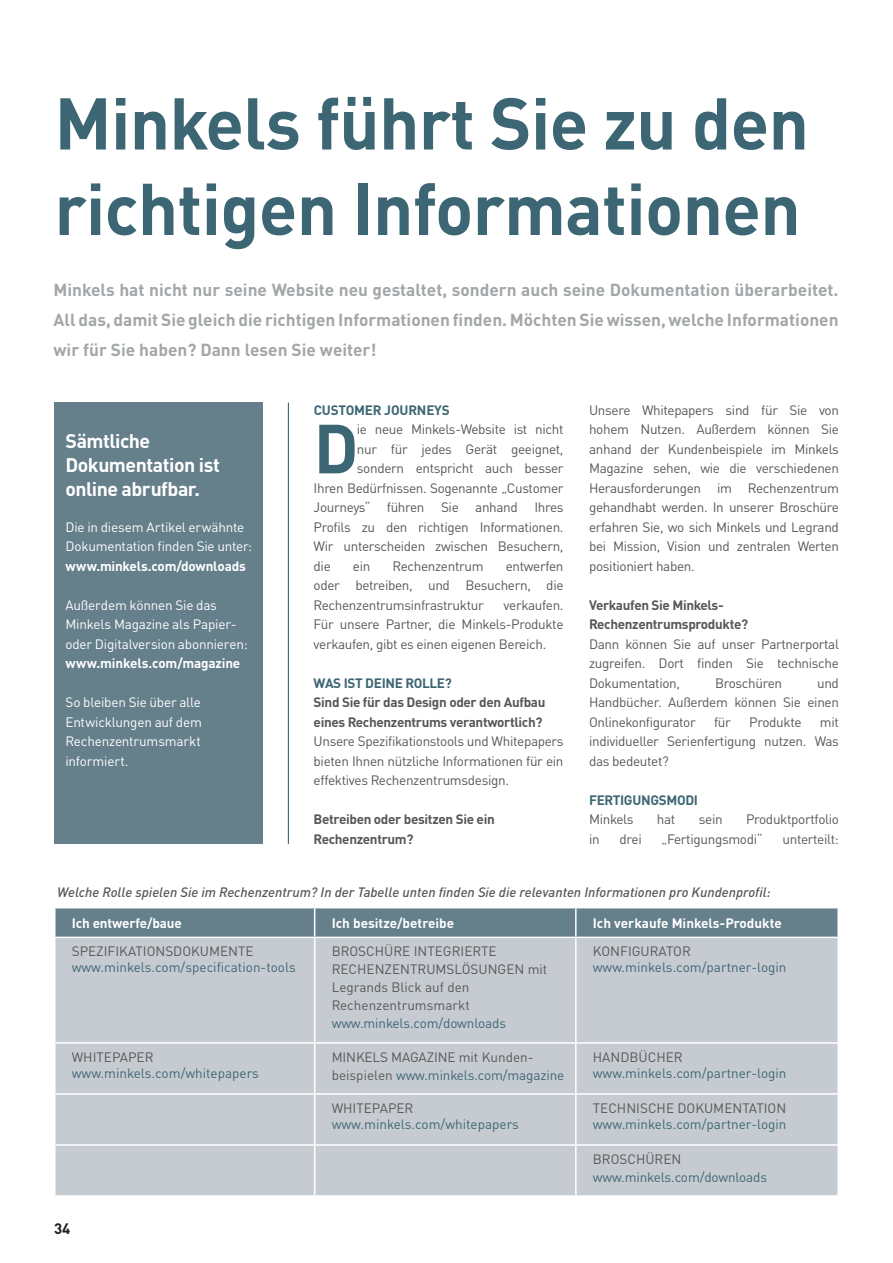
<style>
.page{position:relative;width:893px;height:1263px;background:#fff}
.page>*{position:absolute;margin:0;border:0;box-sizing:border-box;transform-origin:0 0}
.t1{font:700 72px/85.5px "DIN Pro";letter-spacing:-.01em;color:#3d6674}
.t2{font:700 68.25px "DIN Pro";color:#3d6674}
.t3{font:700 19.5px/24px "DIN Pro";letter-spacing:-.025em;color:#fff}
.t4{font:700 17.25px/30px "DIN Pro";color:#a2a6a8;text-align:justify}
.t5{font:700 15px "DIN Pro";color:#1d1d1b}
.t6{font:13.5px/19.5px "DIN Pro";letter-spacing:-.025em;color:#575756;text-align:justify}
.t7{font:13.5px "DIN Pro";color:#3d6674}
.t8{font:13.5px/19.5px "DIN Pro";letter-spacing:-.015em;color:#fff}
.t9{font:13.5px/18px "DIN Pro";color:#575756}
.t10{font:700 13.5px/19.5px "DIN Pro";letter-spacing:-.025em;color:#575756}
.t11{font:700 13.5px "DIN Pro";letter-spacing:-.01em;color:#fff}
.t12{font:italic 500 13.5px "DIN Pro";color:#575756}
.t13{font:700 13.5px "DIN Pro";letter-spacing:-.025em;color:#3d6674}
.s1{color:#3d6674}
</style>
<div class="page">
<hr style="left:288px;top:403px;width:1px;height:441px;background:#3d6674">
<div style="left:56px;top:938px;width:781px;height:257px;background:#c6cbd1"></div>
<svg style="left:56px;top:908px;width:781px;height:29px;background:#69828e"></svg>
<hr style="left:575px;top:908px;width:2px;height:29px;background:#fff">
<hr style="left:314px;top:938px;width:1px;height:104px;background:#fff">
<hr style="left:575px;top:938px;width:2px;height:104px;background:#fff">
<hr style="left:314px;top:1044px;width:1px;height:49px;background:#fff">
<hr style="left:575px;top:1044px;width:2px;height:49px;background:#fff">
<hr style="left:314px;top:1095px;width:1px;height:49px;background:#fff">
<hr style="left:575px;top:1095px;width:2px;height:49px;background:#fff">
<hr style="left:314px;top:1146px;width:1px;height:49px;background:#fff">
<hr style="left:575px;top:1146px;width:2px;height:49px;background:#fff">
<hr style="left:54px;top:1042px;width:261px;height:2px;background:#fff">
<hr style="left:315px;top:1042px;width:261px;height:2px;background:#fff">
<hr style="left:576px;top:1042px;width:263px;height:2px;background:#fff">
<hr style="left:54px;top:1093px;width:261px;height:2px;background:#fff">
<hr style="left:315px;top:1093px;width:261px;height:2px;background:#fff">
<hr style="left:576px;top:1093px;width:263px;height:2px;background:#fff">
<hr style="left:54px;top:1144px;width:261px;height:2px;background:#fff">
<hr style="left:315px;top:1144px;width:261px;height:2px;background:#fff">
<hr style="left:576px;top:1144px;width:263px;height:2px;background:#fff">
<div style="left:54px;top:403px;width:209px;height:441px;background:#657f8b"></div>
<h1 class="t1" style="left:54px;top:72px;width:756px">Minkels führt Sie zu den richtigen Informationen</h1>
<p class="t4" style="left:54px;top:272px;width:786px">Minkels hat nicht nur seine Website neu gestaltet, sondern auch seine Dokumentation überarbeitet.<br>All das, damit Sie gleich die richtigen Informationen finden. Möchten Sie wissen, welche Informationen wir für Sie haben? Dann lesen Sie weiter!</p>
<h3 class="t3" style="left:65px;top:426px;width:156px">Sämtliche<br>Dokumentation ist online abrufbar.</h3>
<p class="t8" style="left:65px;top:516px;width:188px">Die in diesem Artikel erwähnte<br>Dokumentation finden Sie unter:</p>
<p class="t11" style="left:65px;top:555px;width:182px">www.minkels.com/downloads</p>
<p class="t8" style="left:65px;top:594px;width:184px">Außerdem können Sie das<br>Minkels Magazine als Papier&shy;oder Digitalversion abonnieren:</p>
<p class="t11" style="left:65px;top:652px;width:176px">www.minkels.com/magazine</p>
<p class="t8" style="left:65px;top:691px;width:138px;text-align:justify">So bleiben Sie über alle Entwicklungen auf dem Rechenzentrumsmarkt informiert.</p>
<p class="t13" style="left:314px;top:399px;width:138px">CUSTOMER JOURNEYS</p>
<h2 class="t2" style="left:314px;top:392px;width:46px">D</h2>
<p class="t6" style="left:357px;top:418px;width:208px">ie neue Minkels-Website ist nicht</p>
<p class="t6" style="left:357px;top:438px;width:208px">nur für jedes Gerät geeignet,</p>
<p class="t6" style="left:357px;top:457px;width:208px">sondern entspricht auch besser</p>
<p class="t6" style="left:314px;top:477px;width:251px">Ihren Bedürfnissen. Sogenannte „Customer</p>
<p class="t6" style="left:314px;top:496px;width:251px">Journeys“ führen Sie anhand Ihres</p>
<p class="t6" style="left:314px;top:516px;width:251px">Profils zu den richtigen Informationen.</p>
<p class="t6" style="left:314px;top:535px;width:251px">Wir unterscheiden zwischen Besuchern,</p>
<p class="t6" style="left:314px;top:555px;width:19px">die</p>
<p class="t6" style="left:353px;top:555px;width:19px">ein</p>
<p class="t6" style="left:393px;top:555px;width:93px">Rechenzentrum</p>
<p class="t6" style="left:314px;top:555px;width:251px;text-indent:192px">entwerfen oder betreiben, und Besuchern, die Rechenzentrumsinfrastruktur</p>
<p class="t6" style="left:314px;top:594px;width:251px;text-indent:190px">verkaufen.<br>Für unsere Partner, die Minkels-Produkte verkaufen, gibt es einen eigenen Bereich.</p>
<p class="t13" style="left:314px;top:672px;width:140px">WAS IST DEINE ROLLE?</p>
<p class="t10" style="left:314px;top:691px;width:233px">Sind Sie für das Design oder den Aufbau eines Rechenzentrums verantwortlich?</p>
<p class="t6" style="left:314px;top:730px;width:251px">Unsere Spezifikationstools und Whitepapers bieten Ihnen nützliche Informationen für ein effektives Rechenzentrumsdesign.</p>
<p class="t10" style="left:314px;top:808px;width:183px">Betreiben oder besitzen Sie ein<br>Rechenzentrum?</p>
<p class="t6" style="left:589px;top:399px;width:251px">Unsere Whitepapers sind für Sie von hohem Nutzen. Außerdem können Sie anhand der Kundenbeispiele im Minkels Magazine sehen, wie die verschiedenen Herausforderungen im Rechenzentrum gehandhabt werden. In unserer Broschüre erfahren Sie, wo sich Minkels und Legrand bei Mission, Vision und zentralen Werten positioniert haben.</p>
<p class="t10" style="left:589px;top:593px;width:161px">Verkaufen Sie Minkels-<br>Rechenzentrumsprodukte?</p>
<p class="t6" style="left:589px;top:633px;width:251px">Dann können Sie auf unser Partnerportal zugreifen. Dort finden Sie technische Dokumentation,</p>
<p class="t6" style="left:589px;top:672px;width:251px;text-indent:228px">und Handbücher. Außerdem können Sie einen Onlinekonfigurator</p>
<p class="t6" style="left:715px;top:672px;width:68px">Broschüren</p>
<p class="t6" style="left:714px;top:711px;width:18px">für</p>
<p class="t6" style="left:749px;top:711px;width:54px">Produkte</p>
<p class="t6" style="left:589px;top:711px;width:251px;text-indent:231px">mit individueller Serienfertigung nutzen. Was das bedeutet?</p>
<p class="t13" style="left:589px;top:788px;width:110px">FERTIGUNGSMODI</p>
<p class="t6" style="left:589px;top:808px;width:46px">Minkels</p>
<p class="t6" style="left:657px;top:808px;width:20px">hat</p>
<p class="t6" style="left:699px;top:808px;width:25px">sein</p>
<p class="t6" style="left:746px;top:808px;width:94px">Produktportfolio</p>
<p class="t6" style="left:589px;top:828px;width:12px">in</p>
<p class="t6" style="left:619px;top:828px;width:24px">drei</p>
<p class="t6" style="left:661px;top:828px;width:103px">„Fertigungsmodi“</p>
<p class="t6" style="left:782px;top:828px;width:58px">unterteilt:</p>
<p class="t12" style="left:57px;top:881px;width:715px">Welche Rolle spielen Sie im Rechenzentrum? In der Tabelle unten finden Sie die relevanten Informationen pro Kundenprofil:</p>
<p class="t11" style="left:72px;top:911px;width:112px">Ich entwerfe/baue</p>
<p class="t11" style="left:332px;top:911px;width:124px">Ich besitze/betreibe</p>
<p class="t11" style="left:593px;top:911px;width:191px">Ich verkaufe Minkels-Produkte</p>
<p class="t9" style="left:72px;top:941px;width:183px">SPEZIFIKATIONSDOKUMENTE</p>
<p class="t7" style="left:72px;top:957px;width:225px">www.minkels.com/specification-tools</p>
<p class="t9" style="left:332px;top:941px;width:217px">BROSCHÜRE INTEGRIERTE<br>RECHENZENTRUMSLÖSUNGEN mit<br>Legrands Blick auf den<br>Rechenzentrumsmarkt</p>
<p class="t7" style="left:332px;top:1013px;width:176px">www.minkels.com/downloads</p>
<p class="t9" style="left:593px;top:941px;width:99px">KONFIGURATOR</p>
<p class="t7" style="left:593px;top:957px;width:195px">www.minkels.com/partner-login</p>
<p class="t9" style="left:72px;top:1046px;width:83px">WHITEPAPER</p>
<p class="t7" style="left:72px;top:1062px;width:189px">www.minkels.com/whitepapers</p>
<p class="t5" style="left:54px;top:1216px;width:18px">34</p>
<p class="t6" style="left:332px;top:1046px;width:234px;line-height:18px">MINKELS MAGAZINE mit Kunden&shy;beispielen <span class="s1">www.minkels.com/magazine</span></p>
<p class="t9" style="left:593px;top:1046px;width:91px">HANDBÜCHER</p>
<p class="t7" style="left:593px;top:1062px;width:195px">www.minkels.com/partner-login</p>
<p class="t9" style="left:332px;top:1097px;width:83px">WHITEPAPER</p>
<p class="t7" style="left:332px;top:1113px;width:189px">www.minkels.com/whitepapers</p>
<p class="t9" style="left:593px;top:1097px;width:195px">TECHNISCHE DOKUMENTATION</p>
<p class="t7" style="left:593px;top:1113px;width:195px">www.minkels.com/partner-login</p>
<p class="t9" style="left:593px;top:1148px;width:90px">BROSCHÜREN</p>
<p class="t7" style="left:593px;top:1166px;width:176px">www.minkels.com/downloads</p>
</div>
